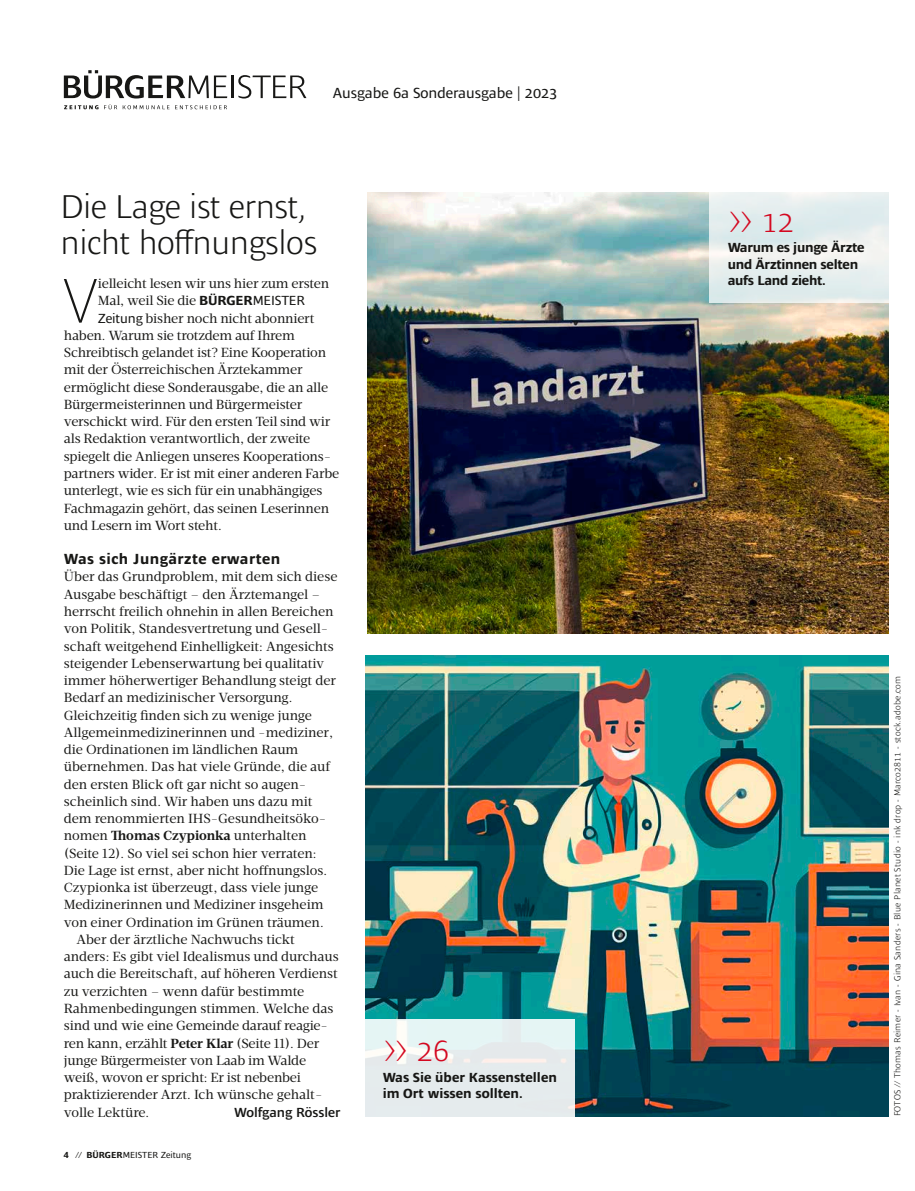
<style>
.page{position:relative;width:915px;height:1191px;background:#fff}
.page>*{position:absolute;margin:0;border:0;box-sizing:border-box;transform-origin:0 0}
.t1{font:100 64.65px "Ardoise Ptf";color:#171715}
.t2{font:100 49.5px "Ardoise Ptf";color:#d40820}
.t3{font:300 33.75px/36px "Ardoise Ptf";letter-spacing:-.01em;color:#171715}
.t4{font:15px "Ardoise Ptf";color:#171715}
.t5{font:700 15px "Ardoise Ptf";letter-spacing:.03em;color:#171715}
.t6{font:13.5px "Velino Text";letter-spacing:-.01em;color:#171715}
.t7{font:700 13.5px/16.5px "Ardoise Ptf";letter-spacing:-.02em;color:#171715}
.t8{font:700 13.5px/16.5px "Ardoise Ptf";color:#171715}
.t9{font:600 13.5px "Ardoise Ptf";color:#171715}
.t10{font:300 9px "Ardoise Ptf";letter-spacing:.03em;color:#171715}
.t11{font:9px "Ardoise Ptf";color:#171715}
.s1{font-family:"Ardoise Ptf";font-weight:700}
.s2{font-family:"Ardoise Ptf"}
.s3{font-weight:700}
.s4{font-weight:300;font-size:30px}
</style>
<div class="page">
<img style="left:366px;top:655px;width:521px;height:461px">
<img style="left:367px;top:193px;width:520px;height:440px">
<svg style="left:64px;top:70px;width:163px;height:28px"></svg>
<hr style="left:231px;top:76px;width:2px;height:22px;background:#171715">
<svg style="left:238px;top:75px;width:68px;height:23px"></svg>
<svg style="left:64px;top:104px;width:163px;height:5px"></svg>
<svg style="left:708px;top:192px;width:181px;height:110px;fill:#e4edee"></svg>
<svg style="left:365px;top:1019px;width:209px;height:98px;background:#e6eeef"></svg>
<p class="t4" style="left:332px;top:82px;width:226px">Ausgabe 6a Sonderausgabe | 2023</p>
<h3 class="t3" style="left:61px;top:185px;width:258px">Die Lage ist ernst, nicht hoffnungslos</h3>
<h1 class="t1" style="left:62px;top:253px;width:38px">V</h1>
<p class="t6" style="left:98px;top:275px;width:233px">ielleicht lesen wir uns hier zum ersten</p>
<p class="t6" style="left:98px;top:293px;width:209px">Mal, weil Sie die <span class="s1">BÜRGER</span><span class="s2">MEISTER</span></p>
<p class="t6" style="left:98px;top:310px;width:218px"><span class="s2">Zeitung</span> bisher noch nicht abonniert</p>
<p class="t6" style="left:64px;top:327px;width:232px">haben. Warum sie trotzdem auf Ihrem</p>
<p class="t6" style="left:64px;top:344px;width:264px">Schreibtisch gelandet ist? Eine Kooperation</p>
<p class="t6" style="left:64px;top:362px;width:240px">mit der Österreichischen Ärztekammer</p>
<p class="t6" style="left:64px;top:379px;width:266px">ermöglicht diese Sonderausgabe, die an alle</p>
<p class="t6" style="left:64px;top:396px;width:240px">Bürgermeisterinnen und Bürgermeister</p>
<p class="t6" style="left:64px;top:413px;width:268px">verschickt wird. Für den ersten Teil sind wir</p>
<p class="t6" style="left:64px;top:431px;width:248px">als Redaktion verantwortlich, der zweite</p>
<p class="t6" style="left:64px;top:448px;width:269px">spiegelt die Anliegen unseres Kooperations-</p>
<p class="t6" style="left:64px;top:465px;width:277px">partners wider. Er ist mit einer anderen Farbe</p>
<p class="t6" style="left:64px;top:482px;width:260px">unterlegt, wie es sich für ein unabhängiges</p>
<p class="t6" style="left:64px;top:500px;width:267px">Fachmagazin gehört, das seinen Leserinnen</p>
<p class="t6" style="left:64px;top:517px;width:159px">und Lesern im Wort steht.</p>
<p class="t5" style="left:64px;top:548px;width:218px">Was sich Jungärzte erwarten</p>
<p class="t6" style="left:64px;top:569px;width:275px">Über das Grundproblem, mit dem sich diese</p>
<p class="t6" style="left:64px;top:586px;width:258px">Ausgabe beschäftigt – den Ärztemangel –</p>
<p class="t6" style="left:64px;top:603px;width:271px">herrscht freilich ohnehin in allen Bereichen</p>
<p class="t6" style="left:64px;top:620px;width:266px">von Politik, Standesvertretung und Gesell-</p>
<p class="t6" style="left:64px;top:638px;width:271px">schaft weitgehend Einhelligkeit: Angesichts</p>
<p class="t6" style="left:64px;top:655px;width:262px">steigender Lebenserwartung bei qualitativ</p>
<p class="t6" style="left:64px;top:672px;width:274px">immer höherwertiger Behandlung steigt der</p>
<p class="t6" style="left:64px;top:689px;width:230px">Bedarf an medizinischer Versorgung.</p>
<p class="t6" style="left:64px;top:707px;width:250px">Gleichzeitig finden sich zu wenige junge</p>
<p class="t6" style="left:64px;top:724px;width:271px">Allgemeinmedizinerinnen und -mediziner,</p>
<p class="t6" style="left:64px;top:741px;width:236px">die Ordinationen im ländlichen Raum</p>
<p class="t6" style="left:64px;top:758px;width:268px">übernehmen. Das hat viele Gründe, die auf</p>
<p class="t6" style="left:64px;top:776px;width:244px">den ersten Blick oft gar nicht so augen-</p>
<p class="t6" style="left:64px;top:793px;width:250px">scheinlich sind. Wir haben uns dazu mit</p>
<p class="t6" style="left:64px;top:810px;width:264px">dem renommierten IHS-Gesundheitsöko-</p>
<p class="t6" style="left:64px;top:827px;width:244px">nomen <span class="s3">Thomas Czypionka</span> unterhalten</p>
<p class="t6" style="left:64px;top:845px;width:254px">(Seite 12). So viel sei schon hier verraten:</p>
<p class="t6" style="left:64px;top:862px;width:265px">Die Lage ist ernst, aber nicht hoffnungslos.</p>
<p class="t6" style="left:64px;top:879px;width:256px">Czypionka ist überzeugt, dass viele junge</p>
<p class="t6" style="left:64px;top:896px;width:261px">Medizinerinnen und Mediziner insgeheim</p>
<p class="t6" style="left:64px;top:914px;width:261px">von einer Ordination im Grünen träumen.</p>
<p class="t6" style="left:77px;top:931px;width:220px">Aber der ärztliche Nachwuchs tickt</p>
<p class="t6" style="left:64px;top:948px;width:276px">anders: Es gibt viel Idealismus und durchaus</p>
<p class="t6" style="left:64px;top:965px;width:275px">auch die Bereitschaft, auf höheren Verdienst</p>
<p class="t6" style="left:64px;top:983px;width:242px">zu verzichten – wenn dafür bestimmte</p>
<p class="t6" style="left:64px;top:1000px;width:271px">Rahmenbedingungen stimmen. Welche das</p>
<p class="t6" style="left:64px;top:1017px;width:265px">sind und wie eine Gemeinde darauf reagie-</p>
<p class="t6" style="left:64px;top:1034px;width:257px">ren kann, erzählt <span class="s3">Peter Klar</span> (Seite 11). Der</p>
<p class="t6" style="left:64px;top:1052px;width:244px">junge Bürgermeister von Laab im Walde</p>
<p class="t6" style="left:64px;top:1069px;width:238px">weiß, wovon er spricht: Er ist nebenbei</p>
<p class="t6" style="left:64px;top:1086px;width:260px">praktizierender Arzt. Ich wünsche gehalt-</p>
<p class="t6" style="left:64px;top:1103px;width:87px">volle Lektüre.</p>
<p class="t9" style="left:234px;top:1102px;width:108px">Wolfgang Rössler</p>
<p class="t11" style="left:64px;top:1148px;width:129px"><span class="s3">4</span> // <span class="s3">BÜRGER</span>MEISTER Zeitung</p>
<h2 class="t2" style="left:382px;top:1009px;width:68px">›› <span class="s4">26</span></h2>
<p class="t8" style="left:382px;top:1068px;width:175px">Was Sie über Kassenstellen im Ort wissen sollten.</p>
<h2 class="t2" style="left:727px;top:180px;width:68px">›› <span class="s4">12</span></h2>
<p class="t7" style="left:727px;top:238px;width:138px">Warum es junge Ärzte und Ärztinnen selten aufs Land zieht.</p>
<p class="t10" style="left:890px;top:1116px;width:442px;rotate:-90deg">FOTOS // Thomas Reimer - Ivan - Gina Sanders - Blue Planet Studio - ink drop - Marco2811 - stock.adobe.com</p>
</div>
